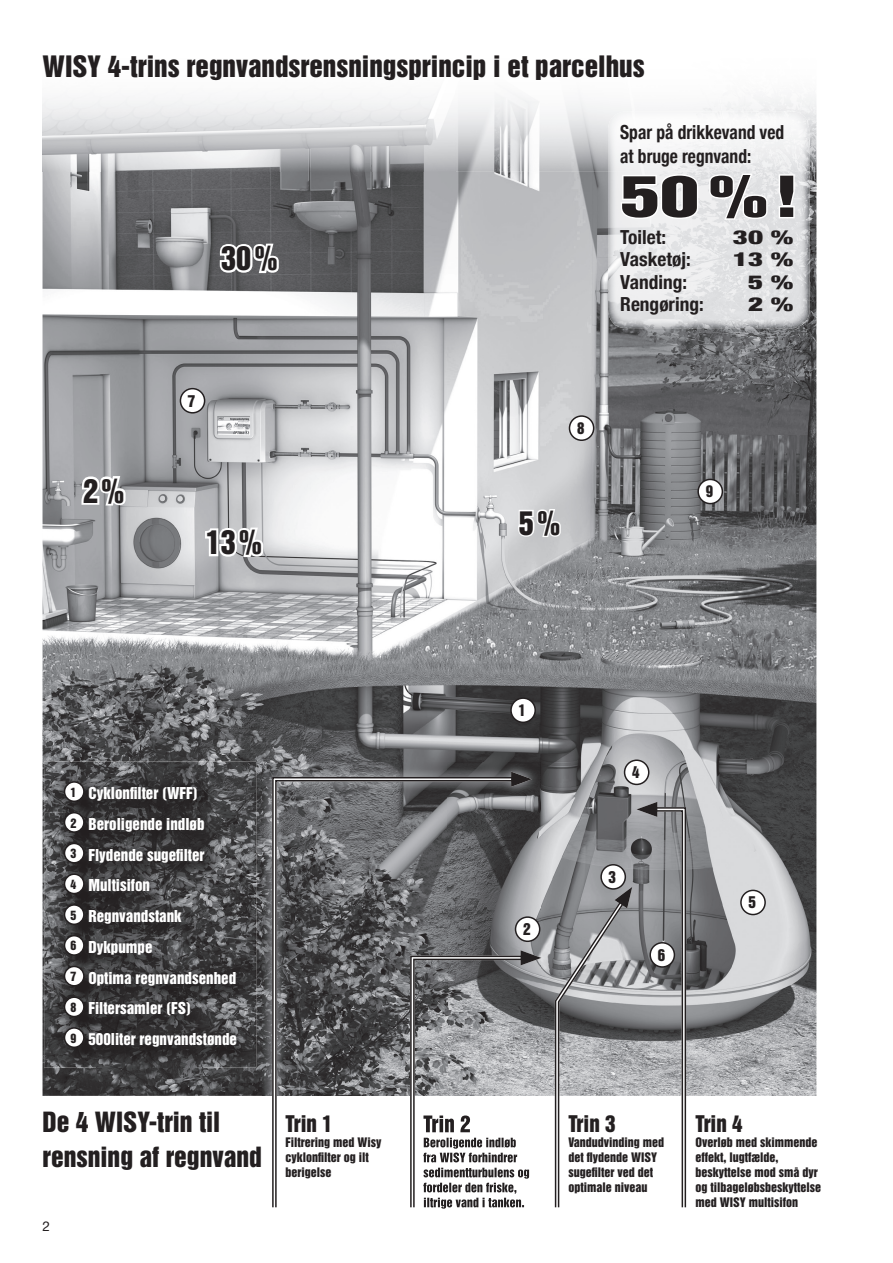
<style>
.page{position:relative;width:893px;height:1263px;background:#fff}
.page>*{position:absolute;margin:0;border:0;box-sizing:border-box;transform-origin:0 0}
.t1{font:51.6px "Helvetica Inserat";color:#231f20;scale:1.53 1}
.t2{font:30px "Helvetica Inserat";color:#231f20}
.t3{font:27px "Helvetica Inserat";color:#231f20}
.t4{font:25.5px/34.5px "Helvetica Inserat";color:#231f20}
.t5{font:21px "Helvetica Inserat";color:#231f20}
.t6{font:700 condensed 19.35px/24.2px "Helvetica Neue";color:#231f20;scale:.9 1}
.t7{font:700 condensed 19.35px "Helvetica Neue";color:#231f20}
.t8{font:900 condensed 19.35px "Helvetica Neue";color:#231f20;scale:1.5 1}
.t9{font:15px/30.8px "Helvetica Inserat";color:#fff}
.t10{font:15px "Helvetica Inserat";color:#231f20}
.t11{font:14.7px "Helvetica Inserat";color:#231f20}
.t12{font:13.5px "Helvetica Neue";color:#231f20}
.t13{font:12px/15px "Helvetica Inserat";color:#231f20}
</style>
<div class="page">
<img style="left:43px;top:171px;width:773px;height:925px">
<img style="left:43px;top:95px;width:567px;height:76px">
<img style="left:809px;top:122px;width:7px;height:49px">
<svg style="left:218px;top:241px;width:63px;height:35px"></svg>
<svg style="left:517px;top:508px;width:45px;height:31px"></svg>
<img style="left:608px;top:111px;width:201px;height:217px">
<svg style="left:619px;top:173px;width:81px;height:47px"></svg>
<svg style="left:708px;top:172px;width:61px;height:50px"></svg>
<svg style="left:777px;top:173px;width:19px;height:47px"></svg>
<svg style="left:203px;top:525px;width:62px;height:35px"></svg>
<svg style="left:79px;top:474px;width:49px;height:35px"></svg>
<img style="left:44px;top:761px;width:212px;height:51px">
<img style="left:44px;top:812px;width:22px;height:255px">
<img style="left:97px;top:1067px;width:106px;height:1px">
<img style="left:66px;top:783px;width:189px;height:284px">
<div style="left:65px;top:782px;width:19px;height:19px;background:#fff;border-radius:50%"></div>
<div style="left:64px;top:781px;width:21px;height:21px;border:2px solid #231f20;border-radius:50%"></div>
<div style="left:65px;top:813px;width:19px;height:19px;background:#fff;border-radius:50%"></div>
<div style="left:64px;top:812px;width:21px;height:21px;border:2px solid #231f20;border-radius:50%"></div>
<div style="left:65px;top:843px;width:19px;height:20px;background:#fff;border-radius:50%"></div>
<div style="left:64px;top:843px;width:21px;height:20px;border:2px solid #231f20;border-radius:50%"></div>
<div style="left:65px;top:874px;width:19px;height:19px;background:#fff;border-radius:50%"></div>
<div style="left:64px;top:873px;width:21px;height:21px;border:2px solid #231f20;border-radius:50%"></div>
<div style="left:65px;top:905px;width:19px;height:19px;background:#fff;border-radius:50%"></div>
<div style="left:64px;top:904px;width:21px;height:21px;border:2px solid #231f20;border-radius:50%"></div>
<div style="left:65px;top:936px;width:19px;height:19px;background:#fff;border-radius:50%"></div>
<div style="left:64px;top:935px;width:21px;height:21px;border:2px solid #231f20;border-radius:50%"></div>
<div style="left:65px;top:966px;width:19px;height:20px;background:#fff;border-radius:50%"></div>
<div style="left:64px;top:966px;width:21px;height:20px;border:2px solid #231f20;border-radius:50%"></div>
<div style="left:65px;top:997px;width:19px;height:19px;background:#fff;border-radius:50%"></div>
<div style="left:64px;top:996px;width:21px;height:21px;border:2px solid #231f20;border-radius:50%"></div>
<div style="left:65px;top:1028px;width:19px;height:19px;background:#fff;border-radius:50%"></div>
<div style="left:64px;top:1027px;width:21px;height:21px;border:2px solid #231f20;border-radius:50%"></div>
<img style="left:262px;top:763px;width:278px;height:333px">
<svg style="left:271px;top:776px;width:250px;height:432px"></svg>
<svg style="left:511px;top:772px;width:21px;height:15px"></svg>
<svg style="left:408px;top:950px;width:133px;height:259px"></svg>
<svg style="left:553px;top:802px;width:135px;height:406px"></svg>
<div style="left:180px;top:389px;width:25px;height:24px;background:#fff;border-radius:50%"></div>
<div style="left:180px;top:388px;width:25px;height:26px;border:2px solid #231f20;border-radius:50%"></div>
<div style="left:569px;top:416px;width:25px;height:24px;background:#fff;border-radius:50%"></div>
<div style="left:569px;top:415px;width:25px;height:26px;border:2px solid #231f20;border-radius:50%"></div>
<div style="left:698px;top:479px;width:24px;height:25px;background:#fff;border-radius:50%"></div>
<div style="left:697px;top:479px;width:26px;height:25px;border:2px solid #231f20;border-radius:50%"></div>
<div style="left:511px;top:698px;width:24px;height:24px;background:#fff;border-radius:50%"></div>
<div style="left:510px;top:697px;width:26px;height:26px;border:2px solid #231f20;border-radius:50%"></div>
<div style="left:625px;top:760px;width:24px;height:24px;background:#fff;border-radius:50%"></div>
<div style="left:624px;top:759px;width:25px;height:26px;border:2px solid #231f20;border-radius:50%"></div>
<div style="left:515px;top:917px;width:25px;height:24px;background:#fff;border-radius:50%"></div>
<div style="left:515px;top:916px;width:25px;height:26px;border:2px solid #231f20;border-radius:50%"></div>
<div style="left:601px;top:865px;width:24px;height:24px;background:#fff;border-radius:50%"></div>
<div style="left:600px;top:864px;width:26px;height:26px;border:2px solid #231f20;border-radius:50%"></div>
<div style="left:741px;top:890px;width:24px;height:24px;background:#fff;border-radius:50%"></div>
<div style="left:740px;top:890px;width:26px;height:25px;border:2px solid #231f20;border-radius:50%"></div>
<div style="left:650px;top:943px;width:24px;height:24px;background:#fff;border-radius:50%"></div>
<div style="left:649px;top:942px;width:26px;height:26px;border:2px solid #231f20;border-radius:50%"></div>
<h3 class="t3" style="left:43px;top:50px;width:604px">WISY 4-trins regnvandsrensningsprincip i et parcelhus</h3>
<h2 class="t2" style="left:83px;top:473px;width:45px">2%</h2>
<h2 class="t2" style="left:221px;top:240px;width:60px">30%</h2>
<p class="t10" style="left:188px;top:392px;width:9px">7</p>
<h2 class="t2" style="left:206px;top:524px;width:60px">13%</h2>
<p class="t9" style="left:71px;top:778px;width:168px"><sup>1</sup> Cyklonfilter (WFF)<br><sup>2</sup> Beroligende indløb<br><sup>3</sup> Flydende sugefilter<br><sup>4</sup> Multisifon<br><sup>5</sup> Regnvandstank<br><sup>6</sup> Dykpumpe<br><sup>7</sup> Optima regnvandsenhed<br><sup>8</sup> Filtersamler (FS)<br><sup>9</sup> 500liter regnvandstønde</p>
<h3 class="t4" style="left:43px;top:1105px;width:221px">De 4 WISY-trin til rensning af regnvand</h3>
<p class="t12" style="left:43px;top:1218px;width:9px">2</p>
<h3 class="t5" style="left:286px;top:1111px;width:49px">Trin 1</h3>
<p class="t13" style="left:286px;top:1135px;width:97px">Filtrering med Wisy cyklonfilter og ilt berigelse</p>
<h3 class="t6" style="left:620px;top:118px;width:184px">Spar på drikkevand ved at bruge regnvand:</h3>
<h1 class="t1" style="left:620px;top:166px;width:119px">50%!</h1>
<h3 class="t7" style="left:620px;top:221px;width:47px">Toilet:</h3>
<h3 class="t8" style="left:733px;top:221px;width:42px">30 %</h3>
<h3 class="t7" style="left:620px;top:243px;width:72px">Vasketøj:</h3>
<h3 class="t8" style="left:733px;top:243px;width:42px">13 %</h3>
<h3 class="t7" style="left:620px;top:266px;width:69px">Vanding:</h3>
<h3 class="t8" style="left:748px;top:266px;width:32px">5 %</h3>
<h3 class="t7" style="left:620px;top:288px;width:85px">Rengøring:</h3>
<h3 class="t8" style="left:748px;top:289px;width:32px">2 %</h3>
<p class="t11" style="left:577px;top:419px;width:9px">8</p>
<h2 class="t2" style="left:519px;top:505px;width:45px">5%</h2>
<p class="t11" style="left:706px;top:483px;width:9px">9</p>
<p class="t11" style="left:519px;top:701px;width:9px">1</p>
<p class="t10" style="left:523px;top:920px;width:9px">2</p>
<p class="t10" style="left:632px;top:763px;width:9px">4</p>
<p class="t10" style="left:609px;top:868px;width:9px">3</p>
<p class="t10" style="left:658px;top:946px;width:9px">6</p>
<p class="t10" style="left:748px;top:893px;width:9px">5</p>
<h3 class="t5" style="left:568px;top:1111px;width:49px">Trin 3</h3>
<p class="t13" style="left:568px;top:1135px;width:97px">Vandudvinding med det flydende WISY sugefilter ved det optimale niveau</p>
<h3 class="t5" style="left:695px;top:1111px;width:49px">Trin 4</h3>
<p class="t13" style="left:695px;top:1135px;width:127px">Overløb med skimmende effekt, lugtfælde, beskyttelse mod små dyr og tilbageløbsbeskyttelse med WISY multisifon</p>
</div>
